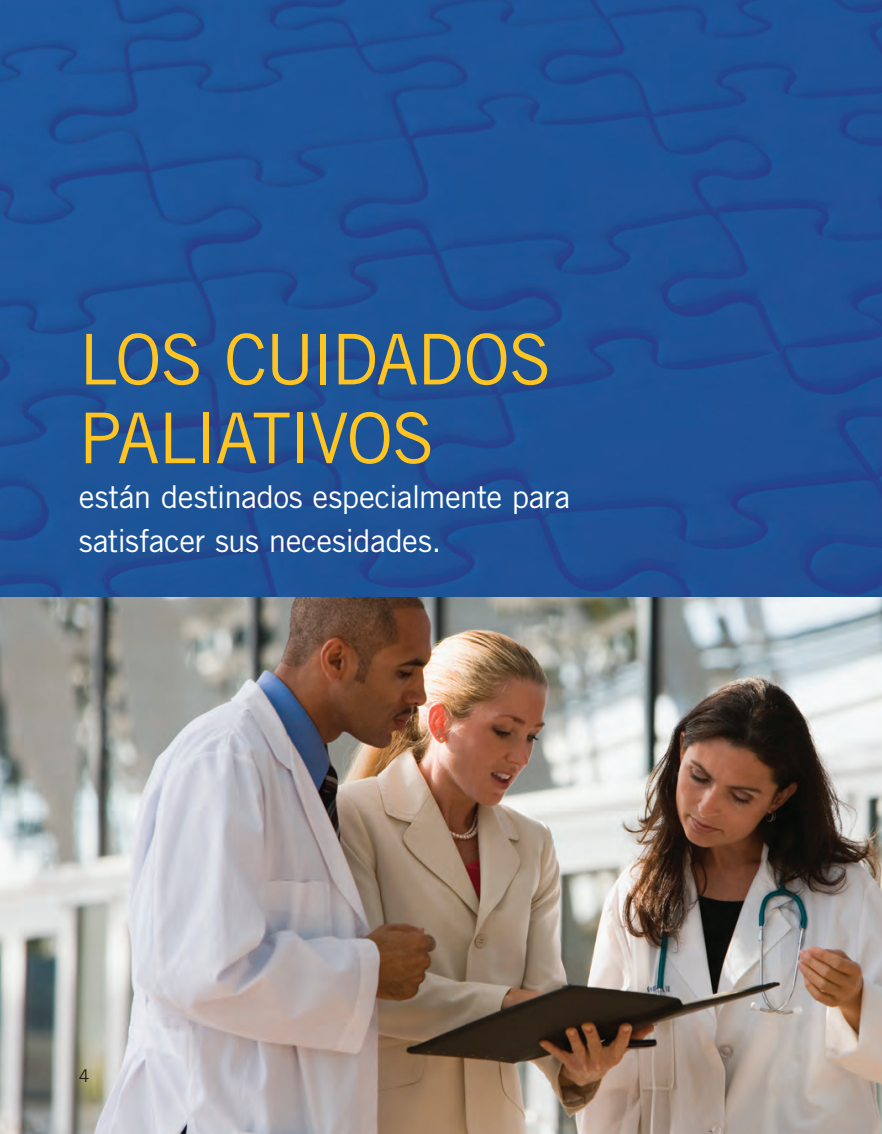
<style>
.page{position:relative;width:882px;height:1134px;background:#fff}
.page>*{position:absolute;margin:0;border:0;box-sizing:border-box;transform-origin:0 0}
.t1{font:70px/78.8px "Trade Gothic LT Std";letter-spacing:-.035em;color:#fec422}
.t2{font:31.5px/44.4px "Trade Gothic LT Std";letter-spacing:-.015em;color:#fff}
.t3{font:17.5px "Trade Gothic LT Std";color:#231f20}
</style>
<div class="page">
<img style="left:0;top:0;width:882px;height:1134px">
<h2 class="t1" style="left:79px;top:319px;width:474px">LOS CUIDADOS<br>PALIATIVOS</h2>
<p class="t2" style="left:79px;top:474px;width:493px">están destinados especialmente para satisfacer sus necesidades.</p>
<p class="t3" style="left:79px;top:1065px;width:12px">4</p>
</div>
